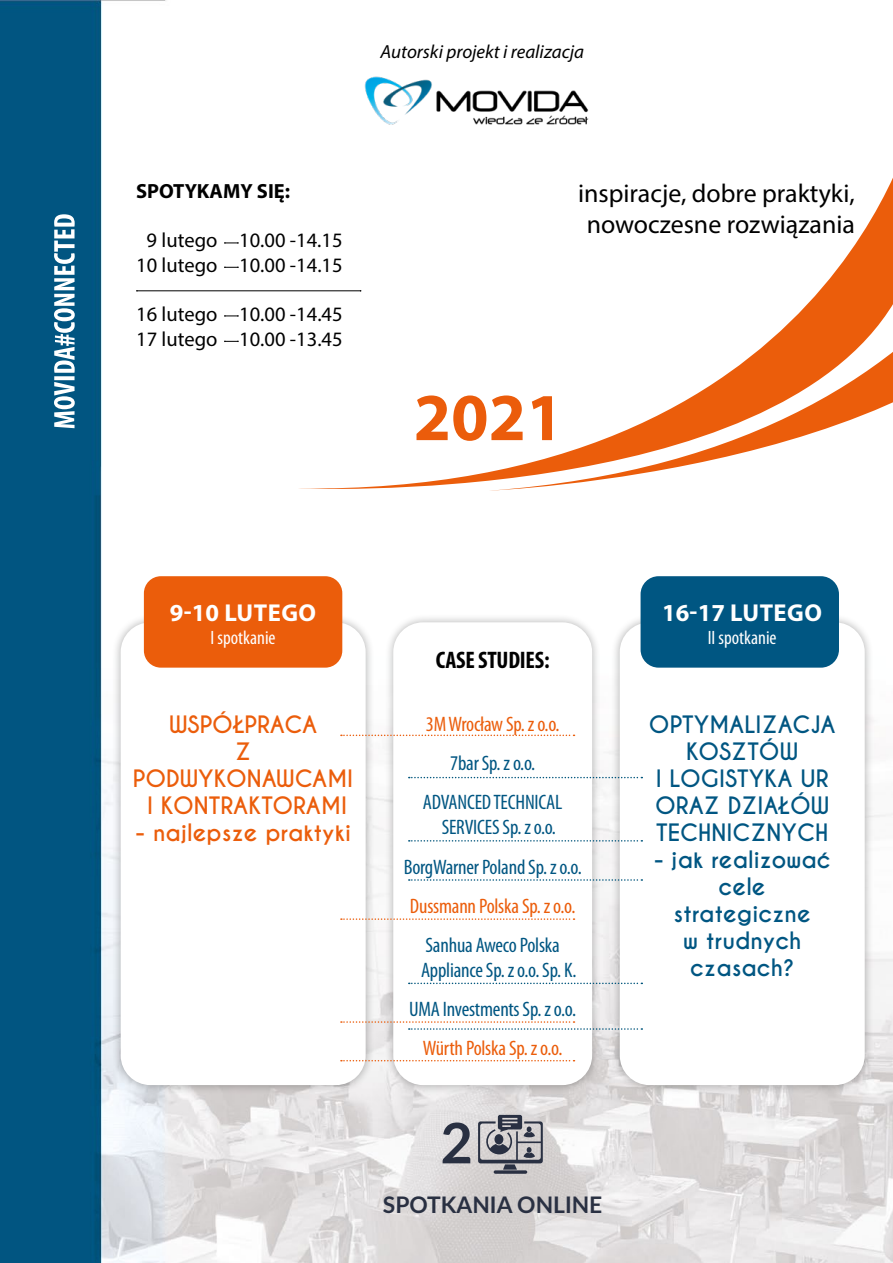
<style>
.page{position:relative;width:893px;height:1263px;background:#fff}
.page>*{position:absolute;margin:0;border:0;box-sizing:border-box;transform-origin:0 0}
.t1{font:25.95px/31px "Myriad Pro";color:#000;text-align:center}
.t2{font:700 24.6px "Myriad Pro";letter-spacing:.02em;color:#fff}
.t3{font:700 condensed 24px "Myriad Pro";letter-spacing:-.01em;color:#000}
.t4{font:700 22.8px "Lato";color:#293042}
.t5{font:700 22.5px/27px "Caviar Dreams";color:#005682;text-align:center}
.t6{font:700 22.5px/27px "Caviar Dreams";color:#eb5d0b;text-align:center}
.t7{font:condensed 21px/39.2px "Myriad Pro";letter-spacing:-.01em;color:#005682;text-align:center}
.t8{font:condensed 21px "Myriad Pro";letter-spacing:-.01em;color:#eb5d0b}
.t9{font:20.55px/24.6px "Myriad Pro";color:#000;text-align:center}
.t10{font:700 20.55px "Myriad Pro";color:#000}
.t11{font:condensed 19.35px "Myriad Pro";color:#fff}
.t12{font:italic 18.9px "Myriad Pro";color:#000}
</style>
<div class="page">
<img style="left:0;top:0;width:893px;height:1263px">
<svg style="left:298px;top:117px;width:595px;height:391px"></svg>
<svg style="left:489px;top:68px;width:404px;height:423px"></svg>
<img style="left:360px;top:74px;width:232px;height:53px">
<svg style="left:494px;top:1170px;width:33px;height:4px"></svg>
<svg style="left:478px;top:1115px;width:65px;height:54px;background:#95969c"></svg>
<svg style="left:443px;top:1122px;width:27px;height:41px"></svg>
<svg style="left:224px;top:242px;width:15px;height:2px"></svg>
<svg style="left:224px;top:315px;width:15px;height:2px"></svg>
<svg style="left:224px;top:267px;width:15px;height:1px"></svg>
<svg style="left:224px;top:341px;width:15px;height:1px"></svg>
<hr style="left:137px;top:291px;width:224px;height:1px;background:#000">
<svg style="left:54px;top:214px;width:21px;height:214px"></svg>
<svg style="left:416px;top:395px;width:136px;height:46px"></svg>
<div style="left:384px;top:613px;width:217px;height:481px;background:#000;opacity:.31"></div>
<div style="left:393px;top:622px;width:199px;height:463px;background:#fff;border-radius:30px"></div>
<div style="left:112px;top:613px;width:263px;height:481px;background:#000;opacity:.31"></div>
<div style="left:121px;top:622px;width:245px;height:463px;background:#fff;border-radius:30px"></div>
<div style="left:144px;top:576px;width:198px;height:92px;background:#eb5d0b;border-radius:17px"></div>
<svg style="left:341px;top:1060px;width:233px;height:1px"></svg>
<div style="left:611px;top:613px;width:263px;height:481px;background:#000;opacity:.31"></div>
<div style="left:620px;top:622px;width:245px;height:463px;background:#fff;border-radius:30px"></div>
<svg style="left:341px;top:735px;width:233px;height:1px"></svg>
<svg style="left:341px;top:918px;width:233px;height:2px"></svg>
<svg style="left:409px;top:840px;width:233px;height:1px"></svg>
<svg style="left:409px;top:777px;width:233px;height:1px"></svg>
<svg style="left:409px;top:879px;width:233px;height:2px"></svg>
<svg style="left:409px;top:983px;width:233px;height:1px"></svg>
<svg style="left:341px;top:1021px;width:301px;height:9px"></svg>
<div style="left:641px;top:576px;width:198px;height:92px;background:#005682;border-radius:18px"></div>
<p class="t12" style="left:380px;top:40px;width:205px">Autorski projekt i realizacja</p>
<p class="t10" style="left:136px;top:178px;width:156px">SPOTYKAMY SIĘ:</p>
<p class="t9" style="left:136px;top:228px;width:208px">9 lutego 10.00 -14.15<br>10 lutego 10.00 -14.15</p>
<p class="t9" style="left:136px;top:302px;width:208px;text-align:left">16 lutego 10.00 -14.45<br>17 lutego 10.00 -13.45</p>
<p class="t1" style="left:578px;top:177px;width:278px">inspiracje, dobre praktyki, nowoczesne rozwiązania</p>
<p class="t2" style="left:170px;top:597px;width:148px">9-10 LUTEGO</p>
<p class="t11" style="left:211px;top:626px;width:67px">I spotkanie</p>
<p class="t6" style="left:133px;top:712px;width:222px">WSPÓŁPRACA<br>Z<br>PODWYKONAWCAMI<br>I KONTRAKTORAMI</p>
<p class="t6" style="left:135px;top:820px;width:217px">- najlepsze praktyki</p>
<p class="t3" style="left:436px;top:645px;width:115px">CASE STUDIES:</p>
<p class="t8" style="left:426px;top:711px;width:135px">3M Wrocław Sp. z o.o.</p>
<p class="t7" style="left:423px;top:743px;width:141px">7bar Sp. z o.o.<br>ADVANCED TECHNICAL</p>
<p class="t7" style="left:404px;top:807px;width:180px">SERVICES Sp. z o.o.<br>BorgWarner Poland Sp. z o.o.</p>
<p class="t8" style="left:410px;top:893px;width:167px">Dussmann Polska Sp. z o.o.</p>
<p class="t7" style="left:421px;top:932px;width:157px;line-height:25.2px;text-align:left">Sanhua Aweco Polska<br>Appliance Sp. z o.o. Sp. K.</p>
<p class="t7" style="left:409px;top:989px;width:168px">UMA Investments Sp. z o.o.</p>
<p class="t8" style="left:423px;top:1036px;width:141px">Würth Polska Sp. z o.o.</p>
<p class="t2" style="left:662px;top:597px;width:161px">16-17 LUTEGO</p>
<p class="t11" style="left:708px;top:626px;width:70px">II spotkanie</p>
<p class="t5" style="left:649px;top:712px;width:188px">OPTYMALIZACJA<br>KOSZTÓW<br>I LOGISTYKA UR<br>ORAZ DZIAŁÓW<br>TECHNICZNYCH</p>
<p class="t5" style="left:654px;top:847px;width:179px">- jak realizować cele strategiczne<br>w trudnych czasach?</p>
<p class="t4" style="left:383px;top:1187px;width:221px">SPOTKANIA ONLINE</p>
</div>
